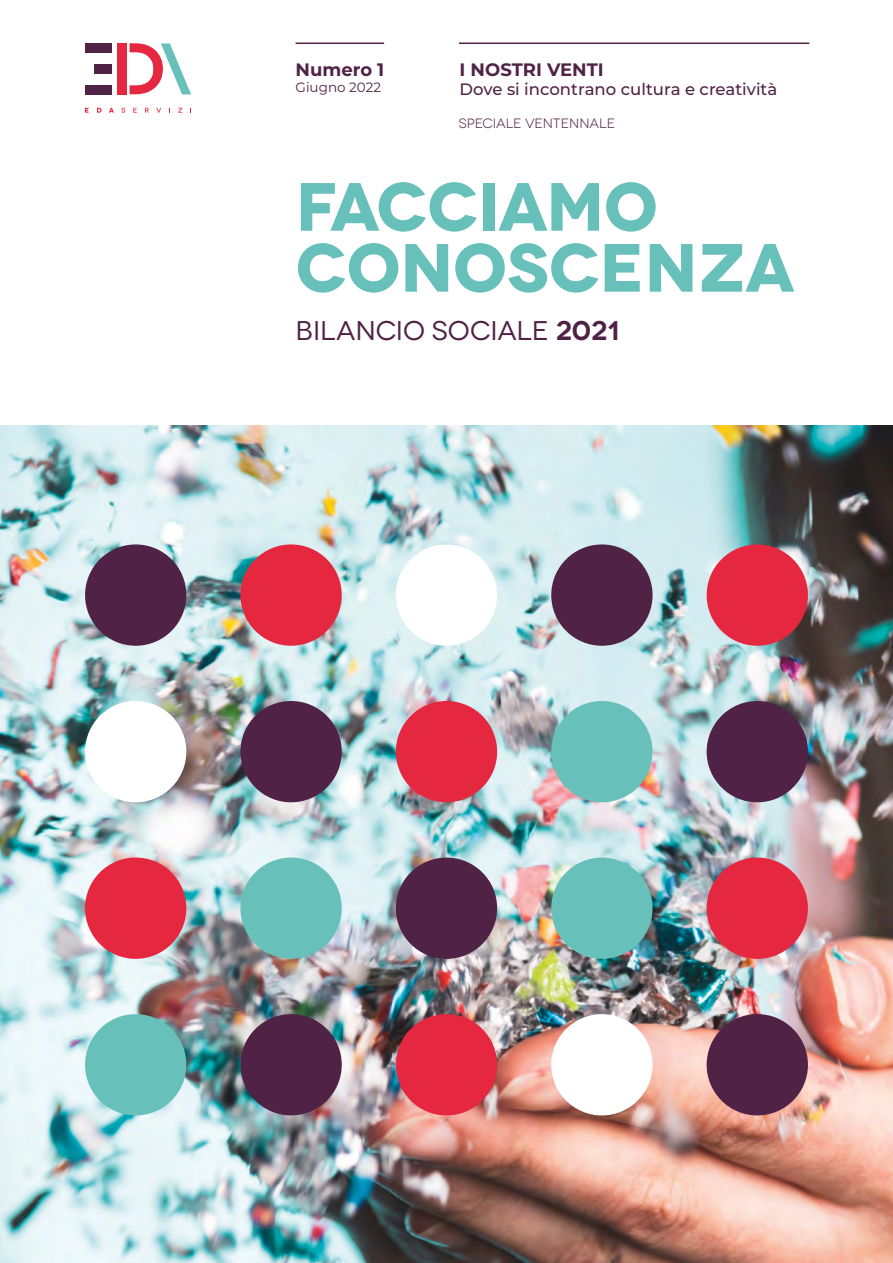
<style>
.page{position:relative;width:893px;height:1263px;background:#fff}
.page>*{position:absolute;margin:0;border:0;box-sizing:border-box;transform-origin:0 0}
.t1{font:700 68.1px/60.9px "Novecentowide";letter-spacing:-.01em;color:#67c1ba}
.t2{font:27px "Novecentowide";letter-spacing:-.005em;color:#502245}
.t3{font:700 18px "Montserrat";color:#502245}
.t4{font:500 16.5px "Montserrat";color:#502245}
.t5{font:13.5px "Novecentowide";color:#502245}
.t6{font:13.5px "Montserrat";color:#502245}
.s1{font-weight:600}
</style>
<div class="page">
<hr style="left:296px;top:43px;width:88px;height:1px;background:#502245">
<hr style="left:459px;top:43px;width:350px;height:1px;background:#502245">
<div style="left:85px;top:43px;width:27px;height:9px;background:#502245"></div>
<div style="left:85px;top:85px;width:27px;height:9px;background:#502245"></div>
<div style="left:94px;top:64px;width:18px;height:9px;background:#502245"></div>
<div style="left:118px;top:43px;width:9px;height:51px;background:#e52740"></div>
<svg style="left:130px;top:43px;width:61px;height:51px"></svg>
<svg style="left:85px;top:108px;width:4px;height:5px"></svg>
<svg style="left:97px;top:108px;width:5px;height:5px"></svg>
<svg style="left:109px;top:108px;width:5px;height:5px"></svg>
<svg style="left:121px;top:108px;width:4px;height:5px"></svg>
<svg style="left:133px;top:108px;width:4px;height:5px"></svg>
<svg style="left:145px;top:108px;width:4px;height:5px"></svg>
<svg style="left:156px;top:108px;width:5px;height:5px"></svg>
<svg style="left:178px;top:108px;width:4px;height:5px"></svg>
<img style="left:0;top:425px;width:893px;height:838px">
<div style="left:85px;top:544px;width:101px;height:102px;background:#502245;border-radius:50%"></div>
<div style="left:240px;top:544px;width:102px;height:102px;background:#e52740;border-radius:50%"></div>
<div style="left:396px;top:544px;width:101px;height:102px;background:#fff;border-radius:50%"></div>
<div style="left:551px;top:544px;width:101px;height:102px;background:#502245;border-radius:50%"></div>
<div style="left:707px;top:544px;width:101px;height:102px;background:#e52740;border-radius:50%"></div>
<div style="left:707px;top:701px;width:101px;height:101px;background:#502245;border-radius:50%"></div>
<div style="left:551px;top:701px;width:101px;height:101px;background:#67c1ba;border-radius:50%"></div>
<div style="left:396px;top:701px;width:101px;height:101px;background:#e52740;border-radius:50%"></div>
<div style="left:240px;top:701px;width:102px;height:101px;background:#502245;border-radius:50%"></div>
<div style="left:85px;top:701px;width:101px;height:101px;background:#fff;border-radius:50%"></div>
<div style="left:707px;top:857px;width:101px;height:102px;background:#e52740;border-radius:50%"></div>
<div style="left:551px;top:857px;width:101px;height:102px;background:#67c1ba;border-radius:50%"></div>
<div style="left:396px;top:857px;width:101px;height:102px;background:#502245;border-radius:50%"></div>
<div style="left:240px;top:857px;width:102px;height:102px;background:#67c1ba;border-radius:50%"></div>
<div style="left:85px;top:857px;width:101px;height:102px;background:#e52740;border-radius:50%"></div>
<div style="left:707px;top:1014px;width:101px;height:101px;background:#502245;border-radius:50%"></div>
<div style="left:551px;top:1014px;width:101px;height:101px;background:#fff;border-radius:50%"></div>
<div style="left:396px;top:1014px;width:101px;height:101px;background:#e52740;border-radius:50%"></div>
<div style="left:240px;top:1014px;width:102px;height:101px;background:#502245;border-radius:50%"></div>
<div style="left:85px;top:1014px;width:101px;height:101px;background:#67c1ba;border-radius:50%"></div>
<p class="t3" style="left:296px;top:56px;width:90px">Numero 1</p>
<p class="t6" style="left:296px;top:78px;width:87px">Giugno 2022</p>
<p class="t3" style="left:460px;top:56px;width:146px">I NOSTRI VENTI</p>
<p class="t4" style="left:460px;top:78px;width:319px">Dove si incontrano cultura e creatività</p>
<p class="t5" style="left:459px;top:115px;width:158px">SPECIALE VENTENNALE</p>
<h1 class="t1" style="left:296px;top:177px;width:500px">FACCIAMO<br>CONOSCENZA</h1>
<h2 class="t2" style="left:296px;top:315px;width:325px">BILANCIO SOCIALE <span class="s1">2021</span></h2>
</div>
